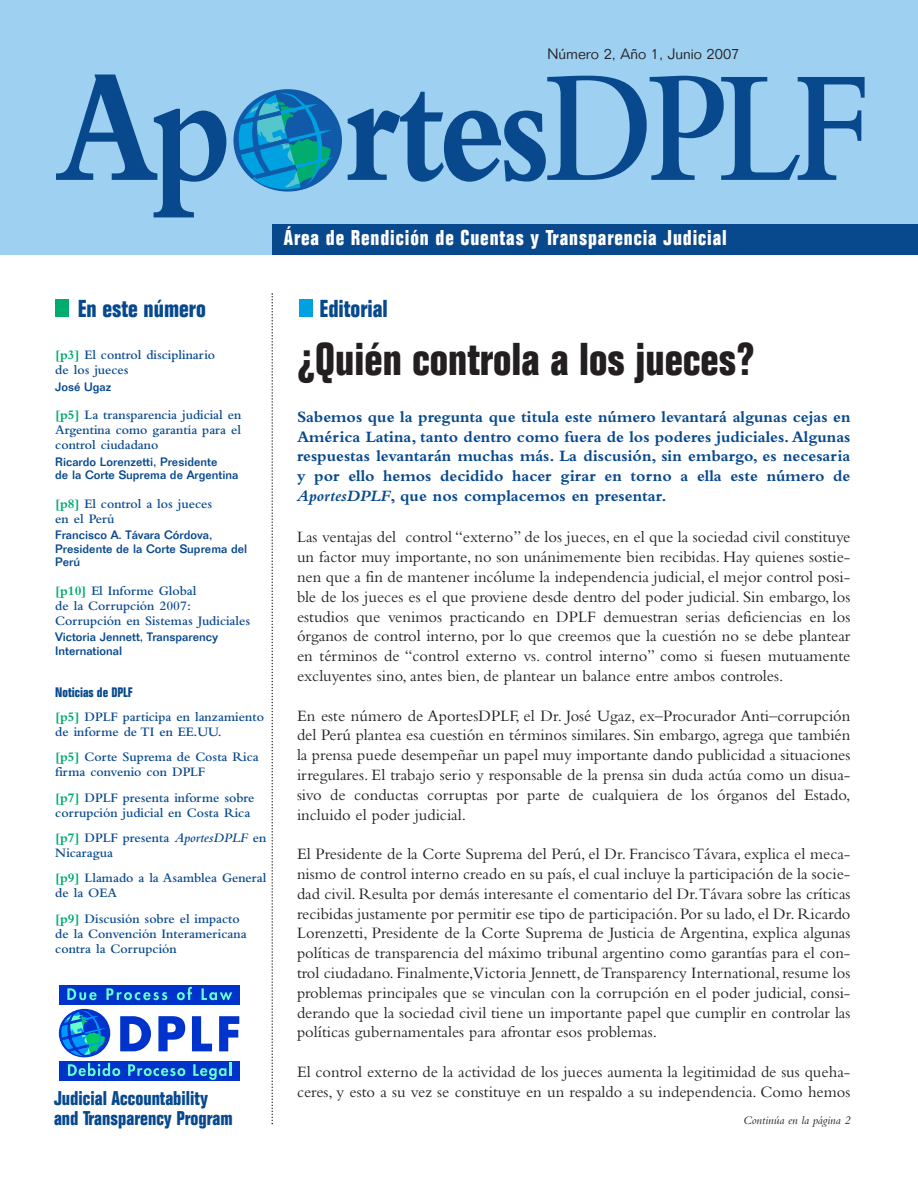
<style>
.page{position:relative;width:918px;height:1188px;background:#fff}
.page>*{position:absolute;margin:0;border:0;box-sizing:border-box;transform-origin:0 0}
.t1{font:700 165.45px "Bembo";letter-spacing:-.05em;color:#08498e;scale:.85 1}
.t2{font:700 condensed 45px "Folio";color:#231f20}
.t3{font:700 condensed 24px "Folio";color:#08498e}
.t4{font:700 condensed 21px "Folio";letter-spacing:.04em;color:#fff}
.t5{font:700 condensed 19.5px/19.5px "Folio";color:#08498e}
.t6{font:16.5px/19.8px "Bembo";color:#231f20;text-align:justify}
.t7{font:700 16.5px/19.8px "Bembo";color:#08498e;text-align:justify}
.t8{font:300 14.85px "Folio";color:#231f20}
.t9{font:600 13.5px/15px "Bembo";color:#08498e}
.t10{font:700 condensed 13.5px "Folio";color:#08498e}
.t11{font:500 12px/13.5px "Folio";color:#08498e}
.t12{font:italic 12px "Bembo";color:#231f20}
.s1{font-weight:600}
.s2{font-weight:700;color:#00ac6e}
.s3{font-style:italic}
</style>
<div class="page">
<svg style="left:271px;top:293px;width:2px;height:831px"></svg>
<div style="left:0;top:0;width:918px;height:255px;background:#9dd0f1"></div>
<div style="left:299px;top:300px;width:14px;height:17px;background:#00a1e1"></div>
<div style="left:55px;top:300px;width:14px;height:17px;background:#00ac6e"></div>
<div style="left:272px;top:224px;width:646px;height:31px;background:#08498e"></div>
<div style="left:59px;top:985px;width:180px;height:20px;background:#03c"></div>
<div style="left:59px;top:1061px;width:180px;height:20px;background:#03c"></div>
<svg style="left:58px;top:987px;width:181px;height:93px"></svg>
<svg style="left:233px;top:89px;width:109px;height:103px"></svg>
<p class="t8" style="left:548px;top:49px;width:193px">Número 2, Año 1, Junio 2007</p>
<h1 class="t1" style="left:55px;top:69px;width:960px">Ap rtes<span class="s1">DPLF</span></h1>
<p class="t4" style="left:284px;top:230px;width:445px">Área de Rendición de Cuentas y Transparencia Judicial</p>
<h3 class="t3" style="left:78px;top:300px;width:130px">En este número</h3>
<p class="t9" style="left:55px;top:349px;width:161px"><span class="s2">[p3]</span> El control disciplinario de los jueces</p>
<p class="t11" style="left:55px;top:381px;width:58px">José Ugaz</p>
<p class="t9" style="left:55px;top:409px;width:188px;text-align:justify"><span class="s2">[p5]</span> La transparencia judicial en Argentina como garantía para el control ciudadano</p>
<p class="t11" style="left:55px;top:456px;width:185px">Ricardo Lorenzetti, Presidente<br>de la Corte Suprema de Argentina</p>
<p class="t9" style="left:55px;top:497px;width:158px"><span class="s2">[p8]</span> El control a los jueces en el Perú</p>
<p class="t11" style="left:55px;top:529px;width:193px">Francisco A. Távara Córdova,<br>Presidente de la Corte Suprema del<br>Perú</p>
<p class="t9" style="left:55px;top:584px;width:197px"><span class="s2">[p10]</span> El Informe Global<br>de la Corrupción 2007:<br>Corrupción en Sistemas Judiciales</p>
<p class="t11" style="left:55px;top:631px;width:164px">Victoria Jennett, Transparency<br>International</p>
<p class="t10" style="left:55px;top:687px;width:79px">Noticias de DPLF</p>
<p class="t9" style="left:55px;top:710px;width:210px"><span class="s2">[p5]</span> DPLF participa en lanzamiento de informe de TI en EE.UU.</p>
<p class="t9" style="left:55px;top:751px;width:205px"><span class="s2">[p5]</span> Corte Suprema de Costa Rica firma convenio con DPLF</p>
<p class="t9" style="left:55px;top:791px;width:201px"><span class="s2">[p7]</span> DPLF presenta informe sobre corrupción judicial en Costa Rica</p>
<p class="t9" style="left:55px;top:832px;width:213px"><span class="s2">[p7]</span> DPLF presenta <span class="s3">AportesDPLF</span> en<br>Nicaragua</p>
<p class="t9" style="left:55px;top:872px;width:213px"><span class="s2">[p9]</span> Llamado a la Asamblea General de la OEA</p>
<p class="t9" style="left:55px;top:912px;width:193px"><span class="s2">[p9]</span> Discusión sobre el impacto de la Convención Interamericana contra la Corrupción</p>
<p class="t5" style="left:54px;top:1090px;width:180px">Judicial Accountability and Transparency Program</p>
<h3 class="t3" style="left:319px;top:300px;width:70px">Editorial</h3>
<h2 class="t2" style="left:297px;top:343px;width:459px">¿Quién controla a los jueces?</h2>
<p class="t7" style="left:297px;top:408px;width:555px">Sabemos que la pregunta que titula este número levantará algunas cejas en América Latina, tanto dentro como fuera de los poderes judiciales.Algunas respuestas levantarán muchas más. La discusión, sin embargo, es necesaria y por ello hemos decidido hacer girar en torno a ella este número de <span class="s3">AportesDPLF</span>, que nos complacemos en presentar.</p>
<p class="t6" style="left:297px;top:529px;width:555px">Las ventajas del control “externo” de los jueces, en el que la sociedad civil constituye un factor muy importante, no son unánimemente bien recibidas. Hay quienes sostie&shy;nen que a fin de mantener incólume la independencia judicial, el mejor control posi&shy;ble de los jueces es el que proviene desde dentro del poder judicial. Sin embargo, los estudios que venimos practicando en DPLF demuestran serias deficiencias en los órganos de control interno, por lo que creemos que la cuestión no se debe plantear en términos de “control externo vs. control interno” como si fuesen mutuamente excluyentes sino, antes bien, de plantear un balance entre ambos controles.</p>
<p class="t6" style="left:297px;top:707px;width:555px">En este número de AportesDPLF, el Dr. José Ugaz, ex–Procurador Anti–corrupción del Perú plantea esa cuestión en términos similares. Sin embargo, agrega que también la prensa puede desempeñar un papel muy importante dando publicidad a situaciones irregulares. El trabajo serio y responsable de la prensa sin duda actúa como un disua&shy;sivo de conductas corruptas por parte de cualquiera de los órganos del Estado, incluido el poder judicial.</p>
<p class="t6" style="left:297px;top:846px;width:555px">El Presidente de la Corte Suprema del Perú, el Dr. Francisco Távara, explica el meca&shy;nismo de control interno creado en su país, el cual incluye la participación de la socie&shy;dad civil. Resulta por demás interesante el comentario del Dr.Távara sobre las críticas recibidas justamente por permitir ese tipo de participación. Por su lado, el Dr. Ricardo Lorenzetti, Presidente de la Corte Suprema de Justicia de Argentina, explica algunas políticas de transparencia del máximo tribunal argentino como garantías para el con&shy;trol ciudadano. Finalmente,Victoria Jennett, de Transparency International, resume los problemas principales que se vinculan con la corrupción en el poder judicial, consi&shy;derando que la sociedad civil tiene un importante papel que cumplir en controlar las políticas gubernamentales para afrontar esos problemas.</p>
<p class="t6" style="left:297px;top:1064px;width:555px">El control externo de la actividad de los jueces aumenta la legitimidad de sus queha&shy;ceres, y esto a su vez se constituye en un respaldo a su independencia. Como hemos</p>
<p class="t12" style="left:743px;top:1116px;width:109px">Continúa en la página 2</p>
</div>
